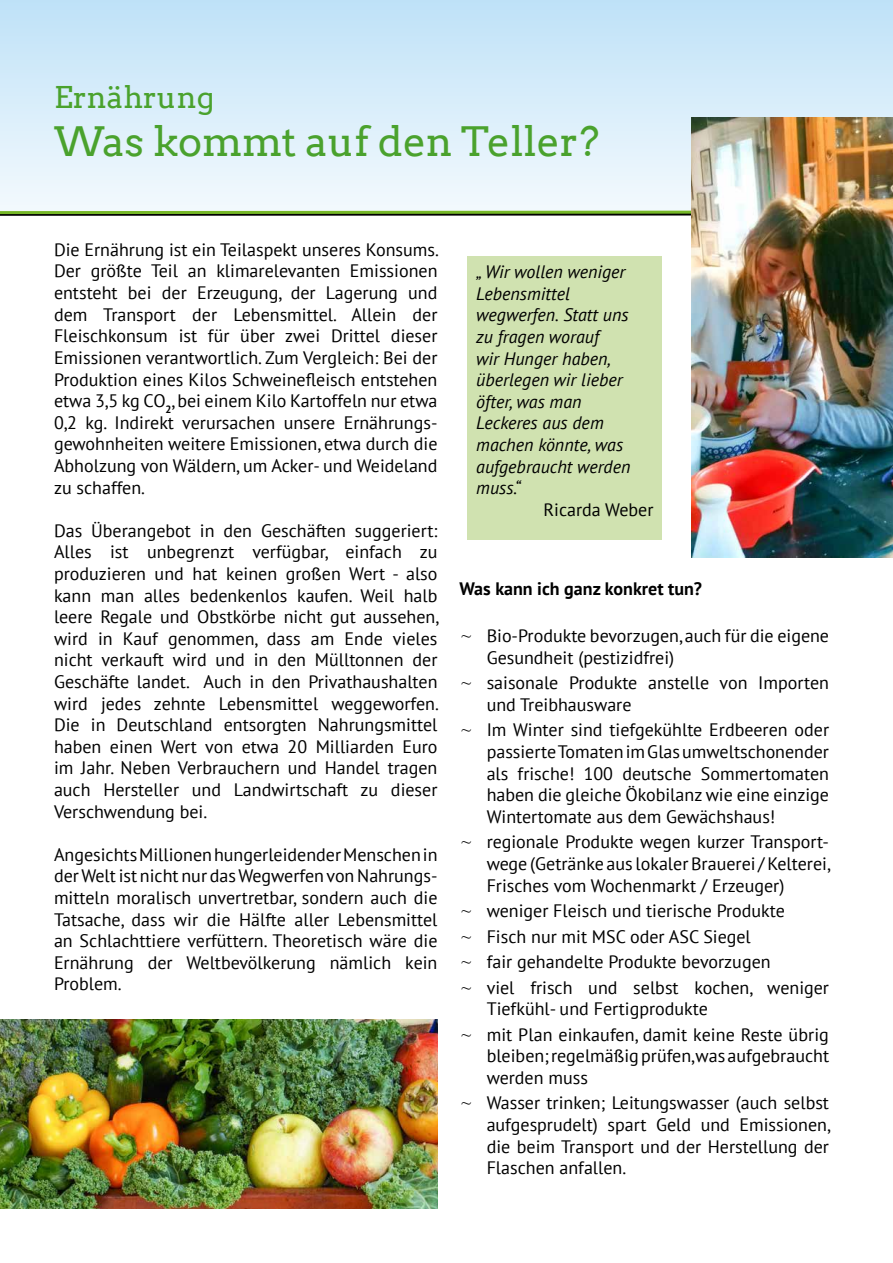
<style>
.page{position:relative;width:893px;height:1263px;background:#fff}
.page>*{position:absolute;margin:0;border:0;box-sizing:border-box;transform-origin:0 0}
.t1{font:40.5px "Arvo";color:#4aa22d}
.t2{font:30px "Arvo";color:#4aa22d}
.t3{font:18px/21.6px "PT Sans";color:#000;text-align:justify}
.t4{font:italic 18px/21.6px "PT Sans";color:#000}
.t5{font:700 18px "PT Sans";color:#000}
.s1{font-family:"Times New Roman"}
</style>
<div class="page">
<img style="left:0;top:1019px;width:437px;height:190px">
<div style="left:468px;top:256px;width:194px;height:284px;background:#d0e2b0"></div>
<div style="left:0;top:0;width:893px;height:214px;background:linear-gradient(to bottom,#bee2f8,#f4fafd)"></div>
<svg style="left:0;top:209px;width:691px;height:7px"></svg>
<img style="left:691px;top:117px;width:202px;height:440px">
<h2 class="t2" style="left:54px;top:77px;width:162px">Ernährung</h2>
<h1 class="t1" style="left:54px;top:115px;width:547px">Was kommt auf den Teller?</h1>
<p class="t3" style="left:54px;top:238px;width:386px">Die Ernährung ist ein Teilaspekt unseres Konsums.<br>Der größte Teil an klimarelevanten Emissionen entsteht bei der Erzeugung, der Lagerung und dem Transport der Lebensmittel. Allein der Fleischkonsum ist für über zwei Drittel dieser Emissionen verantwortlich. Zum Vergleich: Bei der Produktion eines Kilos Schweinefleisch entstehen etwa 3,5 kg CO<sub>2</sub>, bei einem Kilo Kartoffeln nur etwa 0,2 kg. Indirekt verursachen unsere Ernährungs&shy;gewohnheiten weitere Emissionen, etwa durch die Abholzung von Wäldern, um Acker- und Weideland zu schaffen.</p>
<p class="t3" style="left:54px;top:519px;width:386px">Das Überangebot in den Geschäften suggeriert:<br>Alles ist unbegrenzt verfügbar, einfach zu produzieren und hat keinen großen Wert - also kann man alles bedenkenlos kaufen. Weil halb leere Regale und Obstkörbe nicht gut aussehen, wird in Kauf genommen, dass am Ende vieles nicht verkauft wird und in den Mülltonnen der Geschäfte landet. Auch in den Privathaushalten wird jedes zehnte Lebensmittel weggeworfen.<br>Die in Deutschland entsorgten Nahrungsmittel haben einen Wert von etwa 20 Milliarden Euro im Jahr. Neben Verbrauchern und Handel tragen auch Hersteller und Landwirtschaft zu dieser Verschwendung bei.</p>
<p class="t3" style="left:54px;top:843px;width:385px">Angesichts Millionen hungerleidender Menschen in der Welt ist nicht nur das Wegwerfen von Nahrungs&shy;mitteln moralisch unvertretbar, sondern auch die Tatsache, dass wir die Hälfte aller Lebensmittel an Schlachttiere verfüttern. Theoretisch wäre die Ernährung der Weltbevölkerung nämlich kein Problem.</p>
<p class="t4" style="left:476px;top:261px;width:156px">„ Wir wollen weniger<br>Lebensmittel wegwerfen. Statt uns zu fragen worauf<br>wir Hunger haben, überlegen wir lieber öfter, was man<br>Leckeres aus dem machen könnte, was aufgebraucht werden muss.“</p>
<p class="t3" style="left:543px;top:498px;width:112px">Ricarda Weber</p>
<p class="t5" style="left:460px;top:577px;width:244px">Was kann ich ganz konkret tun?</p>
<p class="t3" style="left:487px;top:625px;width:344px;text-indent:-25px"><span class="s1">~</span> Bio-Produkte bevorzugen, auch für die eigene<br>Gesundheit (pestizidfrei)</p>
<p class="t3" style="left:487px;top:672px;width:344px;text-indent:-25px"><span class="s1">~</span> saisonale Produkte anstelle von Importen und Treibhausware</p>
<p class="t3" style="left:487px;top:719px;width:344px;text-indent:-25px"><span class="s1">~</span> Im Winter sind tiefgekühlte Erdbeeren oder passierte Tomaten im Glas umweltschonender als frische! 100 deutsche Sommertomaten haben die gleiche Ökobilanz wie eine einzige Wintertomate aus dem Gewächshaus!</p>
<p class="t3" style="left:487px;top:831px;width:345px;text-indent:-25px"><span class="s1">~</span> regionale Produkte wegen kurzer Transport&shy;wege (Getränke aus lokaler Brauerei / Kelterei, Frisches vom Wochenmarkt / Erzeuger)</p>
<p class="t3" style="left:461px;top:897px;width:369px;line-height:25.5px;text-align:left"><span class="s1">~</span> weniger Fleisch und tierische Produkte<br><span class="s1">~</span> Fisch nur mit MSC oder ASC Siegel<br><span class="s1">~</span> fair gehandelte Produkte bevorzugen<br><span class="s1">~</span> viel frisch und selbst kochen, weniger</p>
<p class="t3" style="left:461px;top:996px;width:369px;line-height:25.5px;text-indent:25px">Tiefkühl- und Fertigprodukte<br><span class="s1">~</span> mit Plan einkaufen, damit keine Reste übrig</p>
<p class="t3" style="left:487px;top:1045px;width:344px">bleiben; regelmäßig prüfen,was aufgebraucht werden muss</p>
<p class="t3" style="left:487px;top:1092px;width:345px;text-indent:-25px"><span class="s1">~</span> Wasser trinken; Leitungswasser (auch selbst aufgesprudelt) spart Geld und Emissionen, die beim Transport und der Herstellung der Flaschen anfallen.</p>
</div>
